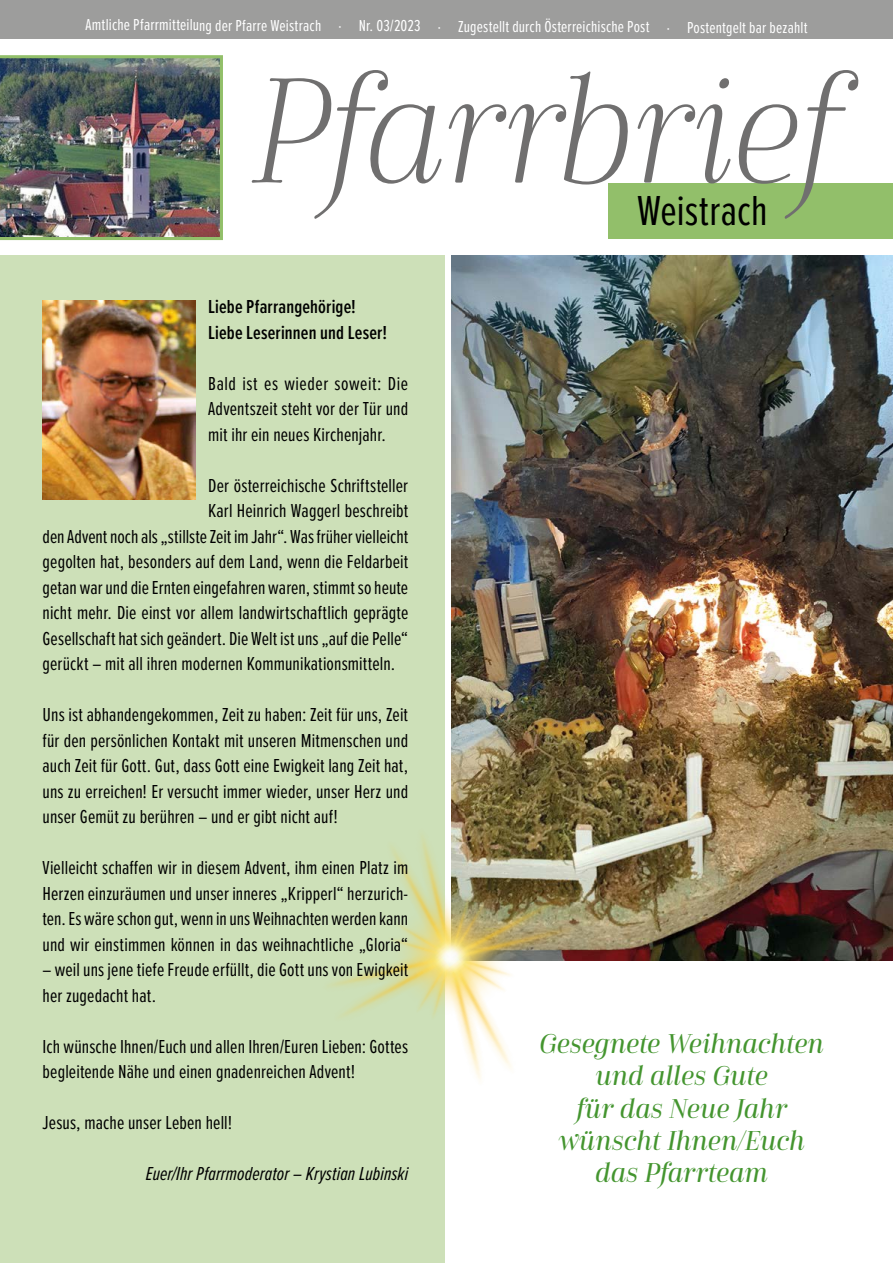
<style>
.page{position:relative;width:893px;height:1263px;background:#fff}
.page>*{position:absolute;margin:0;border:0;box-sizing:border-box;transform-origin:0 0}
.t1{font:148.5px "Cabrito Didone Con Lig It";letter-spacing:-.015em;color:#706f6f}
.t2{font:43.5px "Proxima Nova Ex Cn";letter-spacing:.005em;color:#000}
.t3{font:27px/32.4px "Cabrito Didone Con Med It";color:#44952f;text-align:center}
.t4{font:19.5px/25.5px "Proxima Nova Ex Cn";letter-spacing:.005em;color:#000;text-align:justify}
.t5{font:600 19.5px/25.5px "Proxima Nova Ex Cn";letter-spacing:.01em;color:#000}
.t6{font:italic 19.5px "Proxima Nova Ex Cn";letter-spacing:.005em;color:#000}
.t7{font:16.5px "Proxima Nova Ex Cn";letter-spacing:.005em;color:#fff}
</style>
<div class="page">
<div style="left:0;top:255px;width:444px;height:1008px;background:#cde0b8"></div>
<div style="left:0;top:0;width:893px;height:38px;background:#9d9d9c"></div>
<img style="left:42px;top:301px;width:153px;height:199px">
<div style="left:608px;top:183px;width:285px;height:56px;background:#92bf6a"></div>
<img style="left:0;top:55px;width:223px;height:185px">
<img style="left:452px;top:256px;width:441px;height:704px">
<img style="left:332px;top:766px;width:314px;height:388px">
<p class="t7" style="left:86px;top:14px;width:724px">Amtliche Pfarrmitteilung der Pfarre Weistrach ⋅ Nr. 03/2023 ⋅ Zugestellt durch Österreichische Post ⋅ Postentgelt bar bezahlt</p>
<h1 class="t1" style="left:251px;top:47px;width:590px">Pfarrbrief</h1>
<h2 class="t2" style="left:637px;top:179px;width:132px">Weistrach</h2>
<p class="t5" style="left:208px;top:293px;width:180px">Liebe Pfarrangehörige!<br>Liebe Leserinnen und Leser!</p>
<p class="t4" style="left:208px;top:370px;width:202px">Bald ist es wieder soweit: Die Adventszeit steht vor der Tür und mit ihr ein neues Kirchenjahr.</p>
<p class="t4" style="left:208px;top:472px;width:202px">Der österreichische Schriftsteller</p>
<p class="t4" style="left:208px;top:497px;width:202px">Karl Heinrich Waggerl beschreibt</p>
<p class="t4" style="left:43px;top:523px;width:367px">den Advent noch als „stillste Zeit im Jahr“. Was früher vielleicht</p>
<p class="t4" style="left:43px;top:548px;width:367px">gegolten hat, besonders auf dem Land, wenn die Feldarbeit</p>
<p class="t4" style="left:43px;top:574px;width:367px">getan war und die Ernten eingefahren waren, stimmt so heute</p>
<p class="t4" style="left:43px;top:599px;width:367px">nicht mehr. Die einst vor allem landwirtschaftlich geprägte</p>
<p class="t4" style="left:43px;top:625px;width:367px">Gesellschaft hat sich geändert. Die Welt ist uns „auf die Pelle“</p>
<p class="t4" style="left:43px;top:650px;width:354px">gerückt – mit all ihren modernen Kommunikationsmitteln.</p>
<p class="t4" style="left:43px;top:701px;width:367px">Uns ist abhandengekommen, Zeit zu haben: Zeit für uns, Zeit für den persönlichen Kontakt mit unseren Mitmenschen und auch Zeit für Gott. Gut, dass Gott eine Ewigkeit lang Zeit hat, uns zu erreichen! Er versucht immer wieder, unser Herz und unser Gemüt zu berühren – und er gibt nicht auf!</p>
<p class="t4" style="left:43px;top:854px;width:367px">Vielleicht schaffen wir in diesem Advent, ihm einen Platz im Herzen einzuräumen und unser inneres „Kripperl“ herzurich&shy;ten. Es wäre schon gut, wenn in uns Weihnachten werden kann und wir einstimmen können in das weihnachtliche „Gloria“</p>
<p class="t4" style="left:43px;top:956px;width:367px">– weil uns jene tiefe Freude erfüllt, die Gott uns von Ewigkeit her zugedacht hat.</p>
<p class="t4" style="left:43px;top:1033px;width:367px">Ich wünsche Ihnen/Euch und allen Ihren/Euren Lieben: Gottes begleitende Nähe und einen gnadenreichen Advent!</p>
<p class="t4" style="left:43px;top:1109px;width:191px">Jesus, mache unser Leben hell!</p>
<p class="t6" style="left:146px;top:1159px;width:264px">Euer/Ihr Pfarrmoderator – Krystian Lubinski</p>
<h3 class="t3" style="left:539px;top:1027px;width:286px">Gesegnete Weihnachten und alles Gute<br>für das Neue Jahr wünscht Ihnen/Euch das Pfarrteam</h3>
</div>
